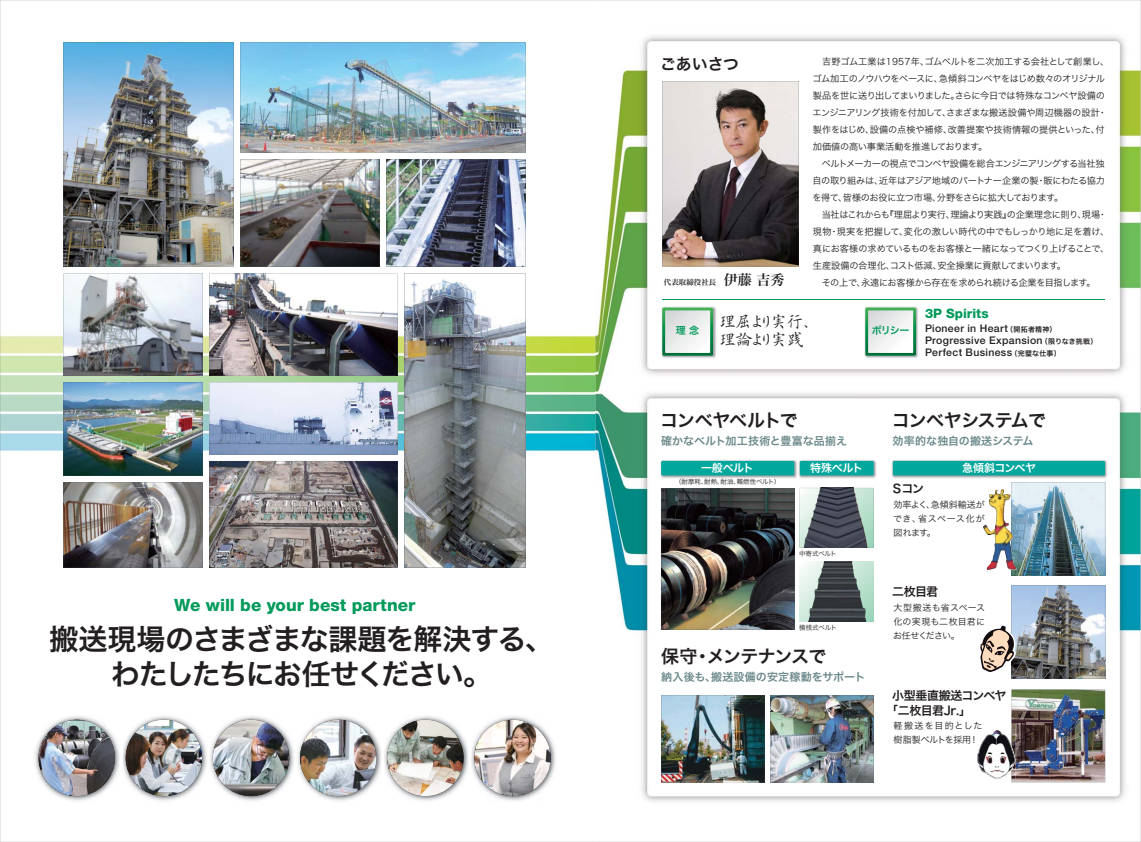
<style>
.page{position:relative;width:1141px;height:842px;background:#fff}
.page>*{position:absolute;margin:0;border:0;box-sizing:border-box;transform-origin:0 0}
.t1{font:29px/34.6px "Hira Kaku Pro W6 90 pv RKSJ H";letter-spacing:-.055em;color:#231f20;text-align:center}
.t2{font:18px "Hira Kaku Pro W6 90 pv RKSJ H";letter-spacing:-.045em;color:#231f20}
.t3{font:800 17px "Helvetica Neue LT Std";color:#009a5a}
.t4{font:17px/18px "Outai Kai Std Light 90 pv RKSJ H";letter-spacing:-.23em;color:#231f20}
.t5{font:16px "Hira Kaku Pro W6 90 pv RKSJ H";letter-spacing:-.015em;color:#231f20}
.t6{font:800 13px "Helvetica Neue LT Std";color:#009a5a}
.t7{font:12px/15px "Hira Kaku Pro W6 90 pv RKSJ H";letter-spacing:-.025em;color:#231f20}
.t8{font:12px "Hira Kaku Pro W6 90 pv RKSJ H";letter-spacing:-.06em;color:#231f20}
.t9{font:11px "Hira Kaku Pro W6 90 pv RKSJ H";letter-spacing:.005em;color:#6b888a}
.t10{font:11px "Hira Kaku Pro W6 90 pv RKSJ H";letter-spacing:-.04em;color:#fff}
.t11{font:500 10.5px/12px "Helvetica Neue LT Std";letter-spacing:.03em;color:#231f20}
.t12{font:10px "Hira Kaku Pro W6 90 pv RKSJ H";color:#009a5a}
.t13{font:9.2px/17px "Hira Kaku Pro W3 90 pv RKSJ H";letter-spacing:-.04em;color:#231f20}
.t14{font:9px/14px "Hira Kaku Pro W3 90 pv RKSJ H";letter-spacing:.01em;color:#231f20;text-align:justify}
.t15{font:9px/14px "Hira Kaku Pro W3 90 pv RKSJ H";letter-spacing:.035em;color:#231f20}
.t16{font:7.5px "Hira Min Pro W6 90 pv RKSJ H";color:#231f20}
.t17{font:6.5px "Hira Kaku Pro W3 90 pv RKSJ H";color:#231f20}
.t18{font:6.5px "Hira Kaku Pro W3 90 pv RKSJ H";letter-spacing:-.02em;color:#231f20}
.s1{font-size:14px}
.s2{font-family:"Hira Kaku Pro W6 90 pv RKSJ H";font-weight:400;font-size:7px}
</style>
<div class="page">
<img style="left:0;top:0;width:595px;height:842px">
<img style="left:595px;top:0;width:546px;height:842px">
<h3 class="t3" style="left:174px;top:595px;width:243px">We will be your best partner</h3>
<h1 class="t1" style="left:50px;top:626px;width:506px">搬送現場のさまざまな課題を解決する、わたしたちにお任せください。</h1>
<h3 class="t5" style="left:660px;top:58px;width:80px">ごあいさつ</h3>
<p class="t13" style="left:812px;top:55px;width:299px">　吉野ゴム工業は1957年、ゴムベルトを二次加工する会社として創業し、ゴム加工のノウハウをベースに、急傾斜コンベヤをはじめ数々のオリジナル製品を世に送り出してまいりました。さらに今日では特殊なコンベヤ設備のエンジニアリング技術を付加して、さまざまな搬送設備や周辺機器の設計・製作をはじめ、設備の点検や補修、改善提案や技術情報の提供といった、付加価値の高い事業活動を推進しております。</p>
<p class="t13" style="left:812px;top:157px;width:294px;text-align:justify;text-indent:9px">ベルトメーカーの視点でコンベヤ設備を総合エンジニアリングする当社独自の取り組みは、近年はアジア地域のパートナー企業の製・販にわたる協力を得て、皆様のお役に立つ市場、分野をさらに拡大しております。</p>
<p class="t13" style="left:813px;top:208px;width:298px;text-indent:9px">当社はこれからも『理屈より実行、理論より実践』の企業理念に則り、現場・現物・現実を把握して、変化の激しい時代の中でもしっかり地に足を着け、真にお客様の求めているものをお客様と一緒になってつくり上げることで、生産設備の合理化、コスト低減、安全操業に貢献してまいります。</p>
<p class="t13" style="left:822px;top:276px;width:275px">その上で、永遠にお客様から存在を求められ続ける企業を目指します。</p>
<p class="t16" style="left:664px;top:280px;width:122px">代表取締役社長　<span class="s1">伊藤 吉秀</span></p>
<p class="t12" style="left:676px;top:326px;width:25px">理 念</p>
<p class="t12" style="left:872px;top:326px;width:39px">ポリシー</p>
<h3 class="t6" style="left:925px;top:306px;width:65px">3P Spirits</h3>
<p class="t11" style="left:925px;top:322px;width:174px">Pioneer in Heart<span class="s2">（開拓者精神）<br></span>Progressive Expansion<span class="s2">（限りなき挑戦）<br></span>Perfect Business<span class="s2">（完璧な仕事）</span></p>
<h3 class="t4" style="left:719px;top:315px;width:103px">理屈より実行、理論より実践</h3>
<h2 class="t2" style="left:660px;top:414px;width:139px">コンベヤベルトで</h2>
<p class="t9" style="left:661px;top:437px;width:187px">確かなベルト加工技術と豊富な品揃え</p>
<p class="t10" style="left:701px;top:464px;width:54px">一般ベルト</p>
<p class="t10" style="left:810px;top:464px;width:54px">特殊ベルト</p>
<p class="t17" style="left:675px;top:479px;width:107px">（耐摩耗、耐熱、耐油、難燃性ベルト）</p>
<p class="t18" style="left:799px;top:551px;width:39px">中寄式ベルト</p>
<p class="t18" style="left:799px;top:625px;width:39px">横桟式ベルト</p>
<h2 class="t2" style="left:661px;top:649px;width:167px">保守・メンテナンスで</h2>
<p class="t9" style="left:661px;top:672px;width:206px">納入後も、搬送設備の安定稼動をサポート</p>
<h2 class="t2" style="left:892px;top:414px;width:156px">コンベヤシステムで</h2>
<p class="t9" style="left:893px;top:437px;width:142px">効率的な独自の搬送システム</p>
<p class="t10" style="left:962px;top:464px;width:75px">急傾斜コンベヤ</p>
<h3 class="t8" style="left:891px;top:484px;width:34px">Ｓコン</h3>
<p class="t14" style="left:893px;top:498px;width:93px">効率よく、急傾斜輸送ができ、省スペース化が図れます。</p>
<h3 class="t8" style="left:892px;top:587px;width:48px">二枚目君</h3>
<p class="t14" style="left:893px;top:602px;width:94px">大型搬送も省スペース化の実現も二枚目君にお任せください。</p>
<h3 class="t7" style="left:886px;top:689px;width:122px;text-indent:6px">小型垂直搬送コンベヤ「二枚目君Jr.」</h3>
<p class="t15" style="left:893px;top:720px;width:91px">軽搬送を目的とした樹脂製ベルトを採用！</p>
</div>
